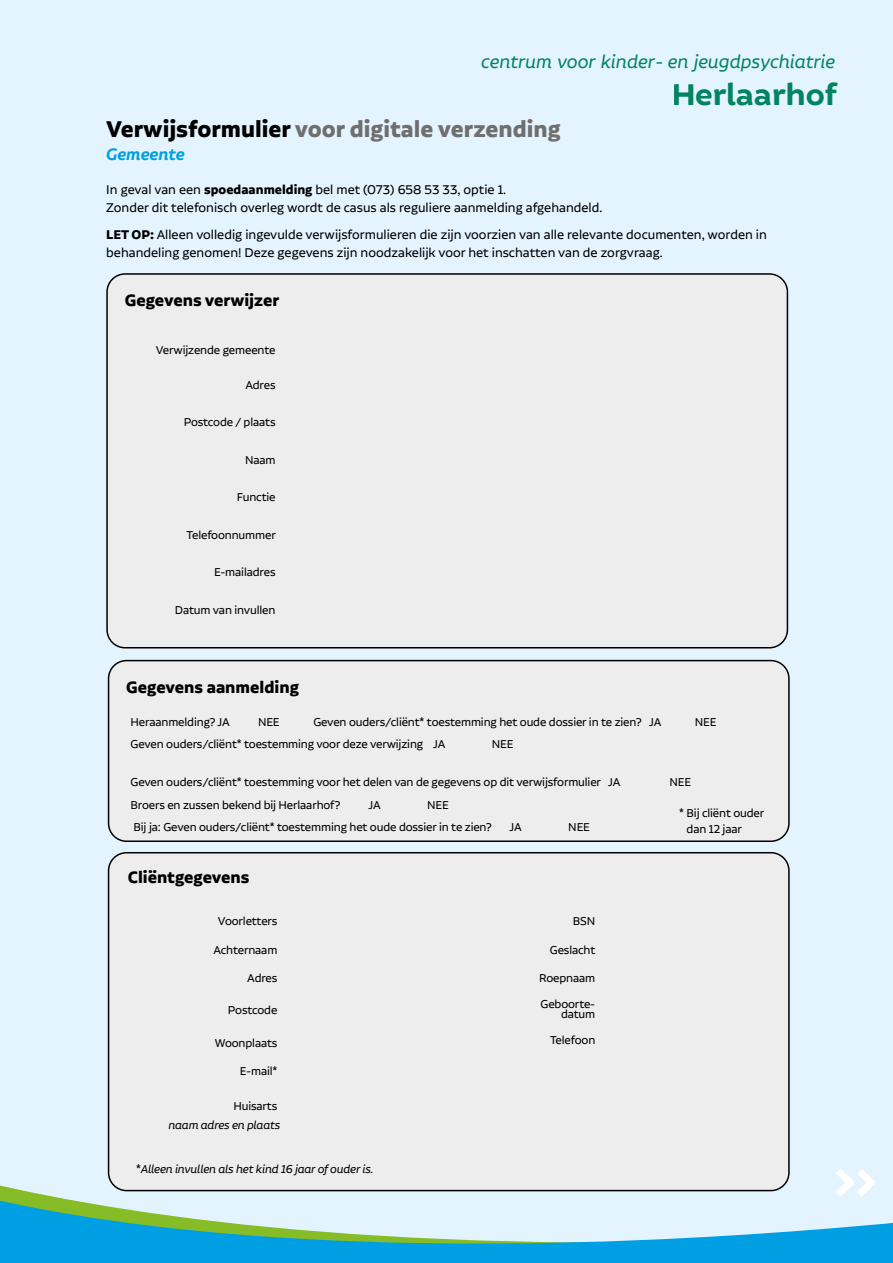
<style>
.page{position:relative;width:893px;height:1263px;background:#fff}
.page>*{position:absolute;margin:0;border:0;box-sizing:border-box;transform-origin:0 0}
.t1{font:700 57.75px "Alvar Pro";color:#fff}
.t2{font:700 31.95px "Brocha";color:#008360}
.t3{font:700 27px "Alvar Pro";color:#706f6f}
.t4{font:italic 21.75px "Alvar Pro";color:#008360}
.t5{font:700 19.5px "Alvar Pro";color:#000}
.t6{font:italic 600 19.5px "Alvar Pro";color:#009fe3}
.t7{font:15px/18px "Alvar Pro";color:#000}
.t8{font:13.5px/22.5px "Alvar Pro";letter-spacing:-.01em;color:#000}
.t9{font:italic 13.5px "Alvar Pro";letter-spacing:-.01em;color:#000}
.s1{color:#000}
.s2{font-weight:700}
.s3{font-style:normal}
</style>
<div class="page">
<div style="left:1px;top:0;width:892px;height:1263px;background:#e4f4fe"></div>
<div style="left:107px;top:274px;width:680px;height:374px;background:#ededed;border-radius:18px"></div>
<div style="left:106px;top:273px;width:682px;height:375px;border:2px solid #000;border-radius:18px"></div>
<svg style="left:0;top:1182px;width:787px;height:16px"></svg>
<svg style="left:0;top:1198px;width:893px;height:65px"></svg>
<div style="left:109px;top:661px;width:680px;height:180px;background:#ededed;border-radius:18px"></div>
<div style="left:108px;top:660px;width:682px;height:182px;border:2px solid #000;border-radius:18px"></div>
<div style="left:109px;top:853px;width:680px;height:337px;background:#ededed;border-radius:18px"></div>
<div style="left:108px;top:852px;width:682px;height:339px;border:2px solid #000;border-radius:18px"></div>
<h3 class="t4" style="left:481px;top:50px;width:355px">centrum voor kinder- en jeugdpsychiatrie</h3>
<h2 class="t2" style="left:672px;top:75px;width:167px">Herlaarhof</h2>
<h3 class="t3" style="left:106px;top:113px;width:456px"><span class="s1">Verwijsformulier</span> voor digitale verzending</h3>
<h3 class="t6" style="left:106px;top:143px;width:80px">Gemeente</h3>
<p class="t7" style="left:106px;top:181px;width:498px">In geval van een <span class="s2">spoedaanmelding</span> bel met (073) 658 53 33, optie 1.<br>Zonder dit telefonisch overleg wordt de casus als reguliere aanmelding afgehandeld.</p>
<p class="t7" style="left:106px;top:226px;width:662px"><span class="s2">LET OP:</span> Alleen volledig ingevulde verwijsformulieren die zijn voorzien van alle relevante documenten, worden in behandeling genomen! Deze gegevens zijn noodzakelijk voor het inschatten van de zorgvraag.</p>
<h3 class="t5" style="left:125px;top:289px;width:156px">Gegevens verwijzer</h3>
<p class="t8" style="left:156px;top:339px;width:121px">Verwijzende gemeente</p>
<p class="t8" style="left:245px;top:373px;width:32px">Adres</p>
<p class="t8" style="left:184px;top:411px;width:93px">Postcode / plaats</p>
<p class="t8" style="left:245px;top:448px;width:32px">Naam</p>
<p class="t8" style="left:237px;top:486px;width:40px">Functie</p>
<p class="t8" style="left:187px;top:523px;width:91px">Telefoonnummer</p>
<p class="t8" style="left:214px;top:561px;width:63px">E-mailadres</p>
<p class="t8" style="left:175px;top:598px;width:102px">Datum van invullen</p>
<h3 class="t5" style="left:126px;top:676px;width:174px">Gegevens aanmelding</h3>
<p class="t8" style="left:131px;top:710px;width:101px">Heraanmelding? JA</p>
<p class="t8" style="left:258px;top:710px;width:23px">NEE</p>
<p class="t8" style="left:313px;top:710px;width:349px">Geven ouders/cliënt* toestemming het oude dossier in te zien? JA</p>
<p class="t8" style="left:695px;top:710px;width:23px">NEE</p>
<p class="t8" style="left:131px;top:733px;width:316px">Geven ouders/cliënt* toestemming voor deze verwijzing JA</p>
<p class="t8" style="left:492px;top:733px;width:23px">NEE</p>
<p class="t8" style="left:131px;top:770px;width:491px">Geven ouders/cliënt* toestemming voor het delen van de gegevens op dit verwijsformulier JA</p>
<p class="t8" style="left:669px;top:770px;width:23px">NEE</p>
<p class="t8" style="left:131px;top:793px;width:211px">Broers en zussen bekend bij Herlaarhof?</p>
<p class="t8" style="left:368px;top:793px;width:14px">JA</p>
<p class="t8" style="left:134px;top:793px;width:360px;text-indent:294px">NEE<br>Bij ja: Geven ouders/cliënt* toestemming het oude dossier in te zien?</p>
<p class="t8" style="left:687px;top:804px;width:79px;line-height:16.5px;text-indent:-7px">* Bij cliënt ouder dan 12 jaar</p>
<p class="t8" style="left:510px;top:816px;width:14px">JA</p>
<p class="t8" style="left:568px;top:816px;width:23px">NEE</p>
<h3 class="t5" style="left:128px;top:866px;width:123px">Cliëntgegevens</h3>
<p class="t8" style="left:218px;top:910px;width:61px">Voorletters</p>
<p class="t8" style="left:573px;top:910px;width:24px">BSN</p>
<p class="t8" style="left:213px;top:938px;width:66px">Achternaam</p>
<p class="t8" style="left:550px;top:938px;width:47px">Geslacht</p>
<p class="t8" style="left:247px;top:967px;width:32px">Adres</p>
<p class="t8" style="left:539px;top:967px;width:58px">Roepnaam</p>
<p class="t8" style="left:228px;top:998px;width:51px">Postcode</p>
<p class="t8" style="left:541px;top:998px;width:56px;line-height:10.5px;text-align:right">Geboorte&shy;datum</p>
<p class="t8" style="left:215px;top:1031px;width:64px">Woonplaats</p>
<p class="t8" style="left:550px;top:1028px;width:47px">Telefoon</p>
<p class="t8" style="left:240px;top:1060px;width:39px">E-mail*</p>
<p class="t8" style="left:233px;top:1094px;width:45px">Huisarts</p>
<p class="t9" style="left:168px;top:1118px;width:113px">naam adres en plaats</p>
<p class="t9" style="left:136px;top:1161px;width:239px"><span class="s3">*</span>Alleen invullen als het kind 16 jaar of ouder is.</p>
<h1 class="t1" style="left:834px;top:1149px;width:43px">&gt;&gt;</h1>
</div>
